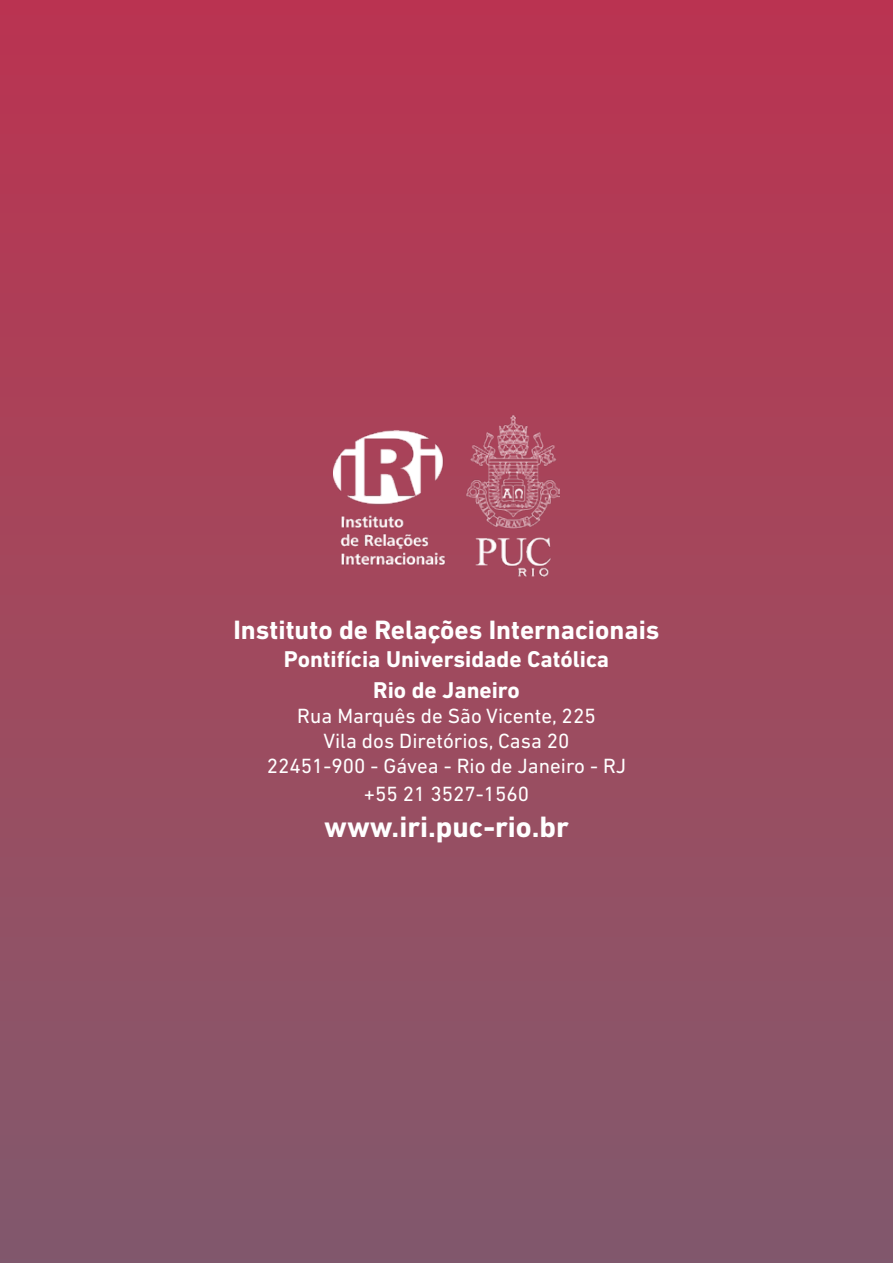
<style>
.page{position:relative;width:893px;height:1263px;background:#fff}
.page>*{position:absolute;margin:0;border:0;box-sizing:border-box;transform-origin:0 0}
.t1{font:700 30px "DIN Next LT Pro";color:#fff}
.t2{font:700 27px "DIN Next LT Pro";color:#fff}
.t3{font:700 23.25px/30.8px "DIN Next LT Pro";color:#fff;text-align:center}
.t4{font:20.85px/25px "DIN Next LT Pro";color:#fff;text-align:center}
</style>
<div class="page">
<div style="left:0;top:0;width:893px;height:1263px;background:linear-gradient(to bottom,#bc3450,#835b6c)"></div>
<img style="left:333px;top:382px;width:227px;height:227px">
<p class="t2" style="left:233px;top:614px;width:427px">Instituto de Relações Internacionais</p>
<p class="t3" style="left:284px;top:644px;width:327px">Pontifícia Universidade Católica<br>Rio de Janeiro</p>
<p class="t4" style="left:267px;top:703px;width:361px">Rua Marquês de São Vicente, 225<br>Vila dos Diretórios, Casa 20<br>22451-900 - Gávea - Rio de Janeiro - RJ</p>
<p class="t4" style="left:364px;top:781px;width:167px">+55 21 3527-1560</p>
<h1 class="t1" style="left:324px;top:809px;width:246px">www.iri.puc-rio.br</h1>
</div>
